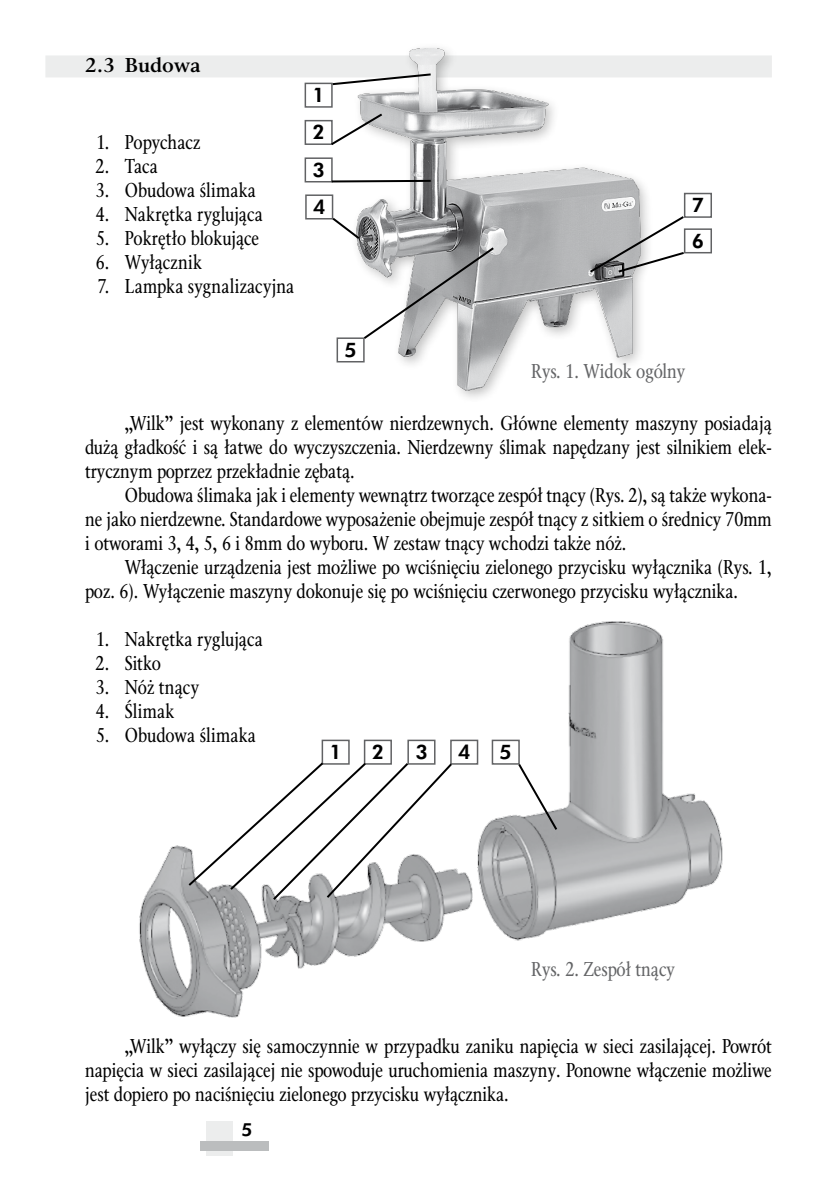
<style>
.page{position:relative;width:840px;height:1191px;background:#fff}
.page>*{position:absolute;margin:0;border:0;box-sizing:border-box;transform-origin:0 0}
.t1{font:20px/24px "Classic Cnd EFN";color:#000;text-align:justify}
.t2{font:20px "Classic Cnd EFN";color:#646567}
.t3{font:800 20px/37.2px "Futurum Ibis EE";color:#000;text-align:justify}
.t4{font:700 20px "Classic PSEFN";letter-spacing:-.005em;color:#000}
.t5{font:800 18px "Futurum Ibis EE";color:#000}
</style>
<div class="page">
<div style="left:206px;top:1121px;width:26px;height:34px;background:#eceded"></div>
<div style="left:200px;top:1140px;width:68px;height:10px;background:#bbbdbe"></div>
<img style="left:139px;top:621px;width:584px;height:397px">
<div style="left:45px;top:55px;width:726px;height:22px;background:#eceded"></div>
<div style="left:322px;top:740px;width:27px;height:24px;background:#fff"></div>
<div style="left:321px;top:739px;width:28px;height:25px;border:2px solid #616264"></div>
<div style="left:364px;top:740px;width:27px;height:24px;background:#fff"></div>
<div style="left:363px;top:739px;width:29px;height:25px;border:2px solid #616264"></div>
<div style="left:408px;top:740px;width:26px;height:24px;background:#fff"></div>
<div style="left:407px;top:739px;width:28px;height:25px;border:2px solid #616264"></div>
<div style="left:450px;top:740px;width:27px;height:24px;background:#fff"></div>
<div style="left:450px;top:739px;width:28px;height:25px;border:2px solid #616264"></div>
<div style="left:492px;top:740px;width:26px;height:24px;background:#fff"></div>
<div style="left:491px;top:739px;width:28px;height:25px;border:2px solid #616264"></div>
<svg style="left:186px;top:760px;width:268px;height:142px"></svg>
<svg style="left:516px;top:761px;width:42px;height:71px"></svg>
<div style="left:350px;top:41px;width:303px;height:363px;background:#fff"></div>
<img style="left:349px;top:47px;width:303px;height:347px">
<div style="left:304px;top:83px;width:28px;height:25px;border:2px solid #616264"></div>
<div style="left:304px;top:120px;width:28px;height:25px;border:2px solid #616264"></div>
<div style="left:304px;top:157px;width:28px;height:25px;border:2px solid #616264"></div>
<svg style="left:330px;top:72px;width:102px;height:14px"></svg>
<svg style="left:329px;top:112px;width:55px;height:35px"></svg>
<svg style="left:329px;top:179px;width:103px;height:4px"></svg>
<div style="left:305px;top:194px;width:28px;height:25px;border:2px solid #616264"></div>
<div style="left:683px;top:228px;width:28px;height:25px;border:2px solid #616264"></div>
<svg style="left:587px;top:214px;width:98px;height:60px"></svg>
<div style="left:337px;top:338px;width:26px;height:24px;background:#fff"></div>
<div style="left:336px;top:337px;width:28px;height:25px;border:2px solid #616264"></div>
<svg style="left:330px;top:216px;width:165px;height:125px"></svg>
<div style="left:683px;top:193px;width:28px;height:25px;border:2px solid #616264"></div>
<p class="t4" style="left:85px;top:53px;width:117px">2.3 Budowa</p>
<p class="t1" style="left:96px;top:131px;width:105px">1. Popychacz</p>
<p class="t1" style="left:95px;top:155px;width:64px">2. Taca</p>
<p class="t1" style="left:96px;top:179px;width:161px">3. Obudowa ślimaka</p>
<p class="t1" style="left:96px;top:203px;width:168px">4. Nakrętka ryglująca</p>
<p class="t1" style="left:96px;top:227px;width:164px">5. Pokrętło blokujące</p>
<p class="t1" style="left:96px;top:251px;width:108px">6. Wyłącznik</p>
<p class="t1" style="left:97px;top:275px;width:198px">7. Lampka sygnalizacyjna</p>
<p class="t3" style="left:312px;top:76px;width:14px">1<br>2<br>3<br>4</p>
<p class="t3" style="left:344px;top:331px;width:14px">5</p>
<p class="t3" style="left:691px;top:186px;width:14px">7</p>
<p class="t3" style="left:691px;top:222px;width:14px">6</p>
<p class="t2" style="left:531px;top:359px;width:155px">Rys. 1. Widok ogólny</p>
<p class="t1" style="left:85px;top:412px;width:688px;text-indent:40px">„Wilk” jest wykonany z elementów nierdzewnych. Główne elementy maszyny posiadają dużą gładkość i są łatwe do wyczyszczenia. Nierdzewny ślimak napędzany jest silnikiem elek&shy;trycznym poprzez przekładnie zębatą.</p>
<p class="t1" style="left:85px;top:484px;width:687px;text-indent:40px">Obudowa ślimaka jak i elementy wewnątrz tworzące zespół tnący (Rys. 2), są także wykona&shy;ne jako nierdzewne. Standardowe wyposażenie obejmuje zespół tnący z sitkiem o średnicy 70mm i otworami 3, 4, 5, 6 i 8mm do wyboru. W zestaw tnący wchodzi także nóż.</p>
<p class="t1" style="left:85px;top:556px;width:687px;text-indent:40px">Włączenie urządzenia jest możliwe po wciśnięciu zielonego przycisku wyłącznika (Rys. 1, poz. 6). Wyłączenie maszyny dokonuje się po wciśnięciu czerwonego przycisku wyłącznika.</p>
<p class="t1" style="left:96px;top:628px;width:168px">1. Nakrętka ryglująca</p>
<p class="t1" style="left:95px;top:652px;width:67px">2. Sitko</p>
<p class="t1" style="left:96px;top:676px;width:105px">3. Nóż tnący</p>
<p class="t1" style="left:96px;top:700px;width:80px">4. Ślimak</p>
<p class="t1" style="left:96px;top:724px;width:161px">5. Obudowa ślimaka</p>
<p class="t3" style="left:329px;top:733px;width:14px">1</p>
<p class="t3" style="left:371px;top:733px;width:14px">2</p>
<p class="t3" style="left:415px;top:733px;width:14px">3</p>
<p class="t3" style="left:458px;top:733px;width:14px">4</p>
<p class="t3" style="left:499px;top:733px;width:14px">5</p>
<p class="t2" style="left:531px;top:958px;width:145px">Rys. 2. Zespół tnący</p>
<p class="t1" style="left:85px;top:1034px;width:688px;text-indent:40px">„Wilk” wyłączy się samoczynnie w przypadku zaniku napięcia w sieci zasilającej. Powrót napięcia w sieci zasilającej nie spowoduje uruchomienia maszyny. Ponowne włączenie możliwe jest dopiero po naciśnięciu zielonego przycisku wyłącznika.</p>
<p class="t5" style="left:241px;top:1119px;width:13px">5</p>
</div>
